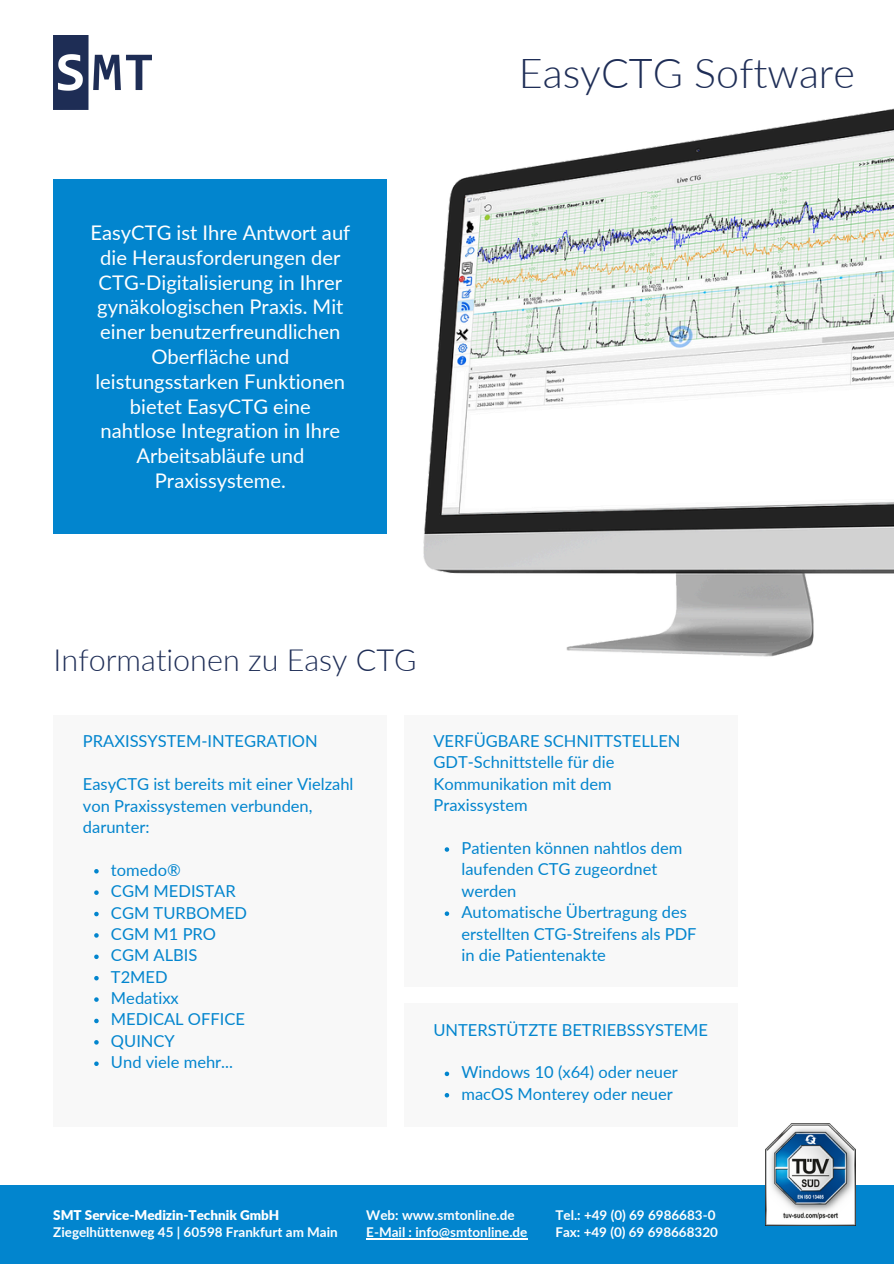
<style>
.page{position:relative;width:894px;height:1264px;background:#fff}
.page>*{position:absolute;margin:0;border:0;box-sizing:border-box;transform-origin:0 0}
.t1{font:300 41.25px "Lato";color:#1f2e57}
.t2{font:300 30.45px "Lato";color:#1f2e57}
.t3{font:20.25px/24.8px "Lato";color:#fff;text-align:center}
.t4{font:16.5px/21.3px "Lato";color:#0285ce}
.t5{font:700 13.5px "Lato";color:#fff}
.t6{font:900 13.5px "Lato";color:#fff}
</style>
<div class="page">
<div style="left:0;top:1185px;width:893px;height:78px;background:#0285ce"></div>
<img style="left:296px;top:108px;width:597px;height:549px">
<div style="left:54px;top:179px;width:333px;height:354px;background:#0285ce"></div>
<div style="left:404px;top:1003px;width:333px;height:123px;background:#f8f8f8"></div>
<div style="left:404px;top:715px;width:333px;height:271px;background:#f8f8f8"></div>
<div style="left:53px;top:715px;width:333px;height:411px;background:#f8f8f8"></div>
<img style="left:53px;top:35px;width:98px;height:74px">
<img style="left:765px;top:1123px;width:90px;height:102px">
<svg style="left:444px;top:1071px;width:5px;height:5px"></svg>
<svg style="left:444px;top:1093px;width:5px;height:4px"></svg>
<svg style="left:444px;top:847px;width:5px;height:4px"></svg>
<svg style="left:444px;top:911px;width:5px;height:4px"></svg>
<svg style="left:94px;top:869px;width:5px;height:4px"></svg>
<svg style="left:94px;top:890px;width:5px;height:4px"></svg>
<svg style="left:94px;top:911px;width:5px;height:5px"></svg>
<svg style="left:94px;top:933px;width:5px;height:4px"></svg>
<svg style="left:94px;top:954px;width:5px;height:5px"></svg>
<svg style="left:94px;top:976px;width:5px;height:4px"></svg>
<svg style="left:94px;top:997px;width:5px;height:4px"></svg>
<svg style="left:94px;top:1018px;width:5px;height:5px"></svg>
<svg style="left:94px;top:1040px;width:5px;height:4px"></svg>
<svg style="left:94px;top:1061px;width:5px;height:4px"></svg>
<hr style="left:366px;top:1238px;width:161px;height:1px;background:#fff">
<p class="t3" style="left:90px;top:220px;width:261px">EasyCTG ist Ihre Antwort auf die Herausforderungen der<br>CTG-Digitalisierung in Ihrer gynäkologischen Praxis. Mit einer benutzerfreundlichen<br>Oberfläche und leistungsstarken Funktionen bietet EasyCTG eine nahtlose Integration in Ihre<br>Arbeitsabläufe und<br>Praxissysteme.</p>
<h3 class="t1" style="left:518px;top:47px;width:337px">EasyCTG Software</h3>
<h2 class="t2" style="left:54px;top:640px;width:364px">Informationen zu Easy CTG</h2>
<p class="t4" style="left:83px;top:730px;width:236px">PRAXISSYSTEM-INTEGRATION</p>
<p class="t4" style="left:83px;top:773px;width:272px">EasyCTG ist bereits mit einer Vielzahl von Praxissystemen verbunden, darunter:</p>
<p class="t4" style="left:111px;top:858px;width:138px">tomedo®<br>CGM MEDISTAR<br>CGM TURBOMED<br>CGM M1 PRO<br>CGM ALBIS<br>T2MED<br>Medatixx<br>MEDICAL OFFICE<br>QUINCY<br>Und viele mehr...</p>
<p class="t4" style="left:433px;top:730px;width:248px">VERFÜGBARE SCHNITTSTELLEN<br>GDT-Schnittstelle für die<br>Kommunikation mit dem<br>Praxissystem</p>
<p class="t4" style="left:461px;top:837px;width:236px">Patienten können nahtlos dem laufenden CTG zugeordnet werden<br>Automatische Übertragung des erstellten CTG-Streifens als PDF in die Patientenakte</p>
<p class="t4" style="left:433px;top:1018px;width:276px">UNTERSTÜTZTE BETRIEBSSYSTEME</p>
<p class="t4" style="left:461px;top:1061px;width:218px">Windows 10 (x64) oder neuer macOS Monterey oder neuer</p>
<p class="t6" style="left:53px;top:1206px;width:227px">SMT Service-Medizin-Technik GmbH</p>
<p class="t5" style="left:53px;top:1223px;width:286px">Ziegelhüttenweg 45 | 60598 Frankfurt am Main</p>
<p class="t5" style="left:366px;top:1206px;width:150px">Web: www.smtonline.de</p>
<p class="t5" style="left:366px;top:1223px;width:162px">E-Mail : info@smtonline.de</p>
<p class="t5" style="left:555px;top:1206px;width:161px">Tel.: +49 (0) 69 6986683-0</p>
<p class="t5" style="left:555px;top:1223px;width:164px">Fax: +49 (0) 69 698668320</p>
</div>
